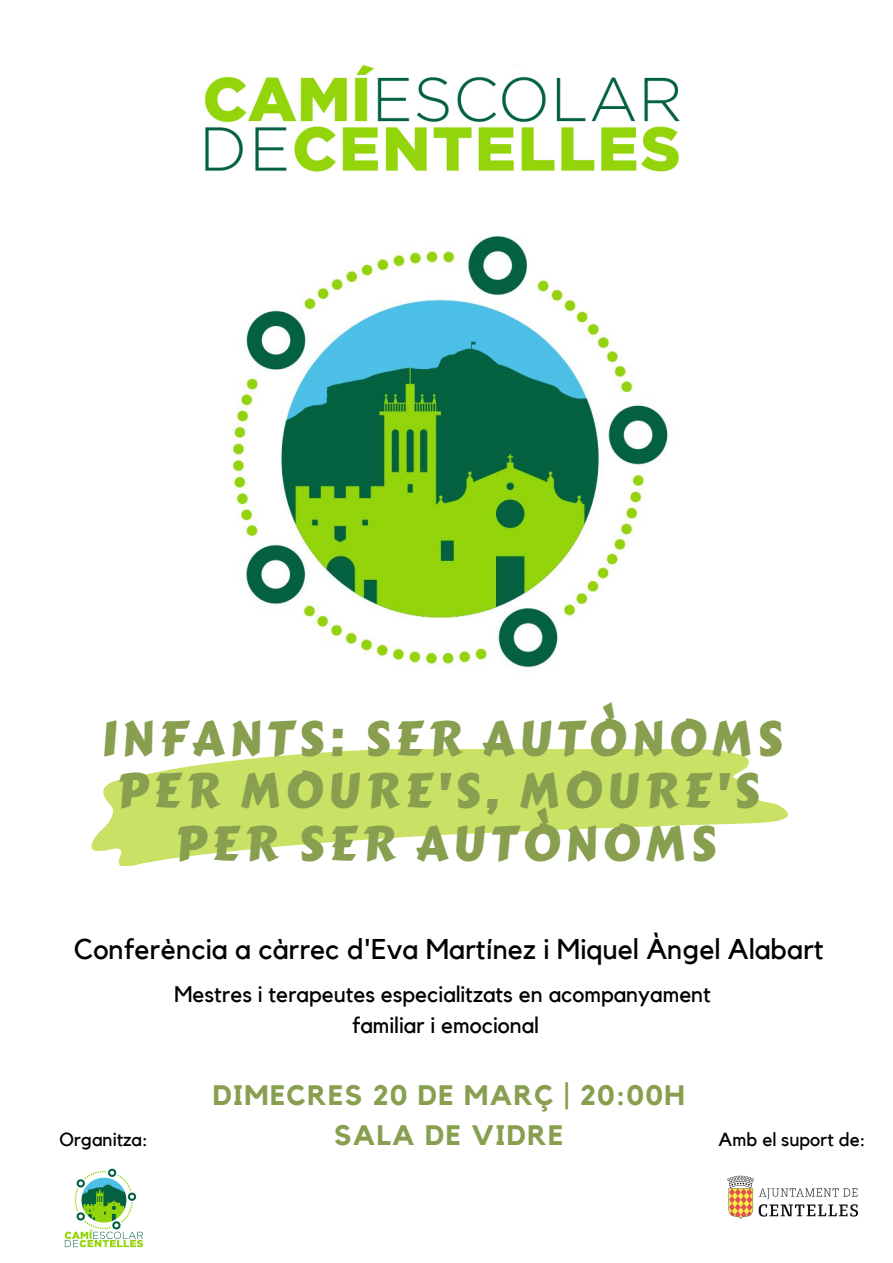
<style>
.page{position:relative;width:893px;height:1263px;background:#fff}
.page>*{position:absolute;margin:0;border:0;box-sizing:border-box;transform-origin:0 0}
.t1{font:48px/52.3px "Carter One";letter-spacing:.1em;color:#889f50;text-align:center}
.t2{font:28.5px "Kollektif";color:#000}
.t3{font:700 28.12px "Kollektif";letter-spacing:.05em;color:#889f50}
.t4{font:22.5px/31.4px "Kollektif";color:#000;text-align:center}
.t5{font:18.9px "Kollektif";color:#000}
</style>
<div class="page">
<svg style="left:92px;top:749px;width:696px;height:116px;fill:#c9e265"></svg>
<img style="left:232px;top:236px;width:436px;height:432px">
<img style="left:205px;top:65px;width:475px;height:107px">
<img style="left:727px;top:1175px;width:131px;height:45px">
<img style="left:64px;top:1168px;width:79px;height:80px">
<h1 class="t1" style="left:101px;top:713px;width:682px">INFANTS: SER AUTÒNOMS<br>PER MOURE'S, MOURE'S<br>PER SER AUTÒNOMS</h1>
<p class="t2" style="left:74px;top:935px;width:751px">Conferència a càrrec d'Eva Martínez i Miquel Àngel Alabart</p>
<p class="t4" style="left:174px;top:979px;width:538px">Mestres i terapeutes especialitzats en acompanyament familiar i emocional</p>
<p class="t3" style="left:213px;top:1082px;width:473px">DIMECRES 20 DE MARÇ | 20:00H</p>
<p class="t5" style="left:59px;top:1130px;width:90px">Organitza:</p>
<p class="t3" style="left:334px;top:1122px;width:231px">SALA DE VIDRE</p>
<p class="t5" style="left:718px;top:1130px;width:148px">Amb el suport de:</p>
</div>
